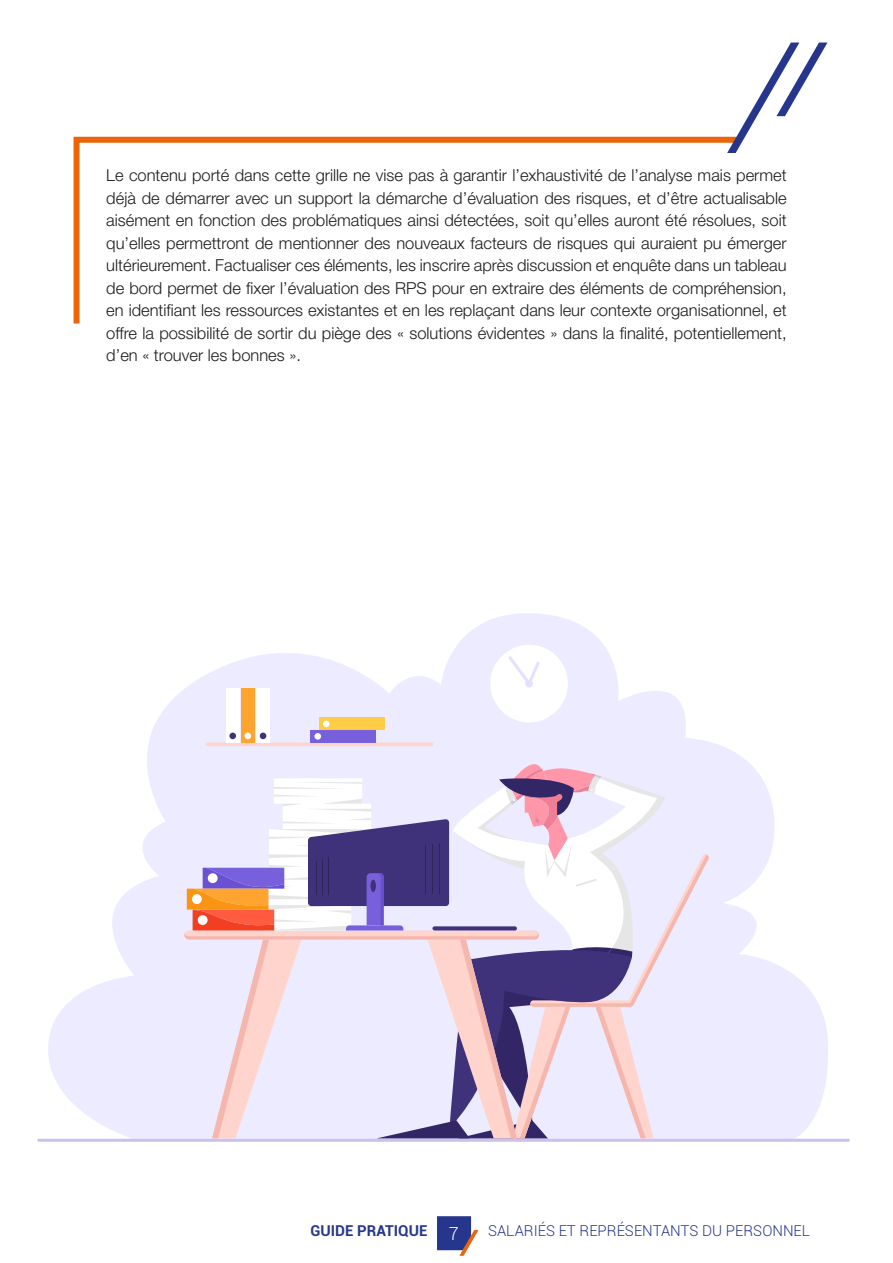
<style>
.page{position:relative;width:893px;height:1263px;background:#fff}
.page>*{position:absolute;margin:0;border:0;box-sizing:border-box;transform-origin:0 0}
.t1{font:300 16.5px/22.5px "Helvetica Neue LT Std";color:#1d1d1b;text-align:justify}
.t2{font:300 15px "Roboto";color:#26368c}
.t3{font:700 15px "Roboto";color:#26368c}
.s1{font-weight:300;font-size:18px;color:#fff}
</style>
<div class="page">
<svg style="left:437px;top:1216px;width:41px;height:40px"></svg>
<svg style="left:73px;top:136px;width:654px;height:188px"></svg>
<svg style="left:727px;top:43px;width:100px;height:110px"></svg>
<svg style="left:45px;top:613px;width:786px;height:526px;fill:#edebff"></svg>
<div style="left:490px;top:645px;width:78px;height:77px;background:#fff;border-radius:50%"></div>
<svg style="left:509px;top:656px;width:31px;height:31px"></svg>
<hr style="left:37px;top:1139px;width:813px;height:3px;background:#c8c2ed">
<hr style="left:206px;top:743px;width:227px;height:3px;background:#ffd4cd;border-radius:2px">
<div style="left:226px;top:688px;width:14px;height:55px;background:#fff"></div>
<div style="left:256px;top:688px;width:14px;height:55px;background:#fff"></div>
<div style="left:241px;top:688px;width:14px;height:55px;background:#ffa42f"></div>
<div style="left:229px;top:733px;width:7px;height:6px;background:#3f327a;border-radius:50%"></div>
<div style="left:244px;top:733px;width:7px;height:6px;background:#fff;border-radius:50%"></div>
<svg style="left:260px;top:733px;width:6px;height:6px"></svg>
<div style="left:310px;top:730px;width:66px;height:13px;background:#7860dc"></div>
<div style="left:314px;top:733px;width:7px;height:7px;background:#fff;border-radius:50%"></div>
<div style="left:319px;top:718px;width:65px;height:12px;background:#ffcc46"></div>
<div style="left:323px;top:720px;width:7px;height:7px;background:#fff;border-radius:50%"></div>
<svg style="left:184px;top:764px;width:525px;height:374px;background:#dacee2"></svg>
<hr style="left:439px;top:843px;width:1px;height:51px;background:#2e2559">
<hr style="left:432px;top:844px;width:1px;height:50px;background:#2e2559">
<hr style="left:425px;top:845px;width:1px;height:49px;background:#2e2559">
<hr style="left:329px;top:857px;width:1px;height:38px;background:#2e2559">
<hr style="left:322px;top:859px;width:1px;height:36px;background:#2e2559">
<hr style="left:316px;top:861px;width:1px;height:34px;background:#2e2559">
<div style="left:370px;top:880px;width:6px;height:12px;background:#3f327a;border-radius:50%"></div>
<svg style="left:432px;top:926px;width:85px;height:4px"></svg>
<p class="t1" style="left:106px;top:164px;width:682px">Le contenu porté dans cette grille ne vise pas à garantir l’exhaustivité de l’analyse mais permet déjà de démarrer avec un support la démarche d’évaluation des risques, et d’être actualisable aisément en fonction des problématiques ainsi détectées, soit qu’elles auront été résolues, soit qu’elles permettront de mentionner des nouveaux facteurs de risques qui auraient pu émerger ultérieurement. Factualiser ces éléments, les inscrire après discussion et enquête dans un tableau de bord permet de fixer l’évaluation des RPS pour en extraire des éléments de compréhension, en identifiant les ressources existantes et en les replaçant dans leur contexte organisationnel, et offre la possibilité de sortir du piège des « solutions évidentes » dans la finalité, potentiellement, d’en « trouver les bonnes ».</p>
<p class="t3" style="left:311px;top:1220px;width:150px">GUIDE PRATIQUE <span class="s1">7</span></p>
<p class="t2" style="left:488px;top:1220px;width:324px">SALARIÉS ET REPRÉSENTANTS DU PERSONNEL</p>
</div>
